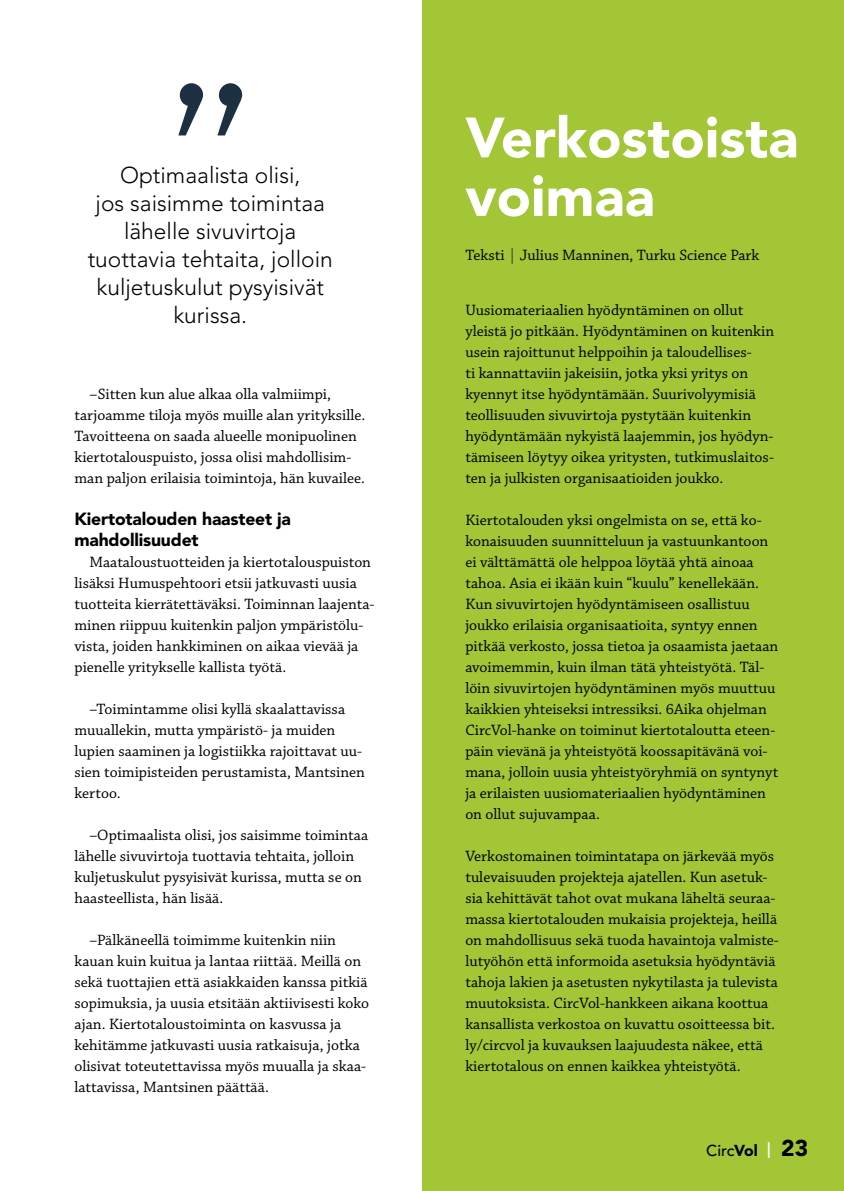
<style>
.page{position:relative;width:844px;height:1191px;background:#fff}
.page>*{position:absolute;margin:0;border:0;box-sizing:border-box;transform-origin:0 0}
.Otsikko{font:900 56.18px "Avenir LT Std";color:#fff}
.t1{font:300 22.75px/28px "Avenir LT Std";color:#000;text-align:center}
.Väliotsikko{font:900 17.5px "Avenir LT Std";letter-spacing:-.01em;color:#000}
.Leipis_ei_sisen{font:15.75px/21px "Chaparral Pro";color:#000}
.Leipis{font:15.75px/21px "Chaparral Pro";color:#000}
.t2{font:500 15.75px "Avenir LT Std";color:#000}
.s1{color:#1d3041}
.s2{font-weight:900}
.s3{font-weight:800;color:#fff}
.s4{font-weight:900;font-size:22.75px}
</style>
<div class="page">
<div style="left:422px;top:0;width:421px;height:1191px;background:#a2c635"></div>
<svg style="left:178px;top:83px;width:64px;height:52px"></svg>
<h2 class="t1" style="left:88px;top:161px;width:246px">Optimaalista olisi,<br>jos saisimme toimintaa lähelle sivuvirtoja tuottavia tehtaita, jolloin kuljetuskulut pysyisivät kurissa.</h2>
<p class="Leipis" style="left:74px;top:384px;width:292px;text-indent:15px">–Sitten kun alue alkaa olla valmiimpi, tarjoamme tiloja myös muille alan yrityksille.<br>Tavoitteena on saada alueelle monipuolinen kiertotalouspuisto, jossa olisi mahdollisim&shy;man paljon erilaisia toimintoja, hän kuvailee.</p>
<p class="Väliotsikko" style="left:74px;top:508px;width:218px">Kiertotalouden haasteet ja</p>
<p class="Väliotsikko" style="left:74px;top:529px;width:126px">mahdollisuudet</p>
<p class="Leipis" style="left:74px;top:552px;width:301px;text-indent:15px">Maataloustuotteiden ja kiertotalouspuiston lisäksi Humuspehtoori etsii jatkuvasti uusia tuotteita kierrätettäväksi. Toiminnan laajenta&shy;minen riippuu kuitenkin paljon ympäristölu&shy;vista, joiden hankkiminen on aikaa vievää ja pienelle yritykselle kallista työtä.</p>
<p class="Leipis" style="left:74px;top:699px;width:292px;text-indent:15px">–Toimintamme olisi kyllä skaalattavissa muuallekin, mutta ympäristö- ja muiden lupien saaminen ja logistiikka rajoittavat uu&shy;sien toimipisteiden perustamista, Mantsinen kertoo.</p>
<p class="Leipis" style="left:74px;top:825px;width:295px;text-indent:15px">–Optimaalista olisi, jos saisimme toimintaa lähelle sivuvirtoja tuottavia tehtaita, jolloin kuljetuskulut pysyisivät kurissa, mutta se on haasteellista, hän lisää.</p>
<p class="Leipis" style="left:74px;top:930px;width:296px;text-indent:15px">–Pälkäneellä toimimme kuitenkin niin kauan kuin kuitua ja lantaa riittää. Meillä on sekä tuottajien että asiakkaiden kanssa pitkiä sopimuksia, ja uusia etsitään aktiivisesti koko ajan. Kiertotaloustoiminta on kasvussa ja kehitämme jatkuvasti uusia ratkaisuja, jotka olisivat toteutettavissa myös muualla ja skaa&shy;lattavissa, Mantsinen päättää.</p>
<p class="Otsikko" style="left:465px;top:104px;width:334px">Verkostoista</p>
<p class="Otsikko" style="left:465px;top:162px;width:191px">voimaa</p>
<p class="Leipis_ei_sisen" style="left:465px;top:245px;width:295px">Teksti <span class="s1">|</span> Julius Manninen, Turku Science Park</p>
<p class="Leipis_ei_sisen" style="left:465px;top:300px;width:310px">Uusiomateriaalien hyödyntäminen on ollut yleistä jo pitkään. Hyödyntäminen on kuitenkin usein rajoittunut helppoihin ja taloudellises-<br>ti kannattaviin jakeisiin, jotka yksi yritys on kyennyt itse hyödyntämään. Suurivolyymisiä teollisuuden sivuvirtoja pystytään kuitenkin hyödyntämään nykyistä laajemmin, jos hyödyn&shy;tämiseen löytyy oikea yritysten, tutkimuslaitos&shy;ten ja julkisten organisaatioiden joukko.</p>
<p class="Leipis_ei_sisen" style="left:465px;top:510px;width:314px">Kiertotalouden yksi ongelmista on se, että ko&shy;konaisuuden suunnitteluun ja vastuunkantoon ei välttämättä ole helppoa löytää yhtä ainoaa tahoa. Asia ei ikään kuin “kuulu” kenellekään.<br>Kun sivuvirtojen hyödyntämiseen osallistuu joukko erilaisia organisaatioita, syntyy ennen pitkää verkosto, jossa tietoa ja osaamista jaetaan avoimemmin, kuin ilman tätä yhteistyötä. Täl&shy;löin sivuvirtojen hyödyntäminen myös muuttuu kaikkien yhteiseksi intressiksi. 6Aika ohjelman CircVol-hanke on toiminut kiertotaloutta eteen&shy;päin vievänä ja yhteistyötä koossapitävänä voi&shy;mana, jolloin uusia yhteistyöryhmiä on syntynyt ja erilaisten uusiomateriaalien hyödyntäminen on ollut sujuvampaa.</p>
<p class="Leipis_ei_sisen" style="left:465px;top:846px;width:315px">Verkostomainen toimintatapa on järkevää myös tulevaisuuden projekteja ajatellen. Kun asetuk&shy;sia kehittävät tahot ovat mukana läheltä seuraa&shy;massa kiertotalouden mukaisia projekteja, heillä on mahdollisuus sekä tuoda havaintoja valmiste&shy;lutyöhön että informoida asetuksia hyödyntäviä tahoja lakien ja asetusten nykytilasta ja tulevista muutoksista. CircVol-hankkeen aikana koottua kansallista verkostoa on kuvattu osoitteessa bit. ly/circvol ja kuvauksen laajuudesta näkee, että kiertotalous on ennen kaikkea yhteistyötä.</p>
<p class="t2" style="left:706px;top:1140px;width:103px">Circ<span class="s2">Vol</span> <span class="s3">|</span> <span class="s4">23</span></p>
</div>
